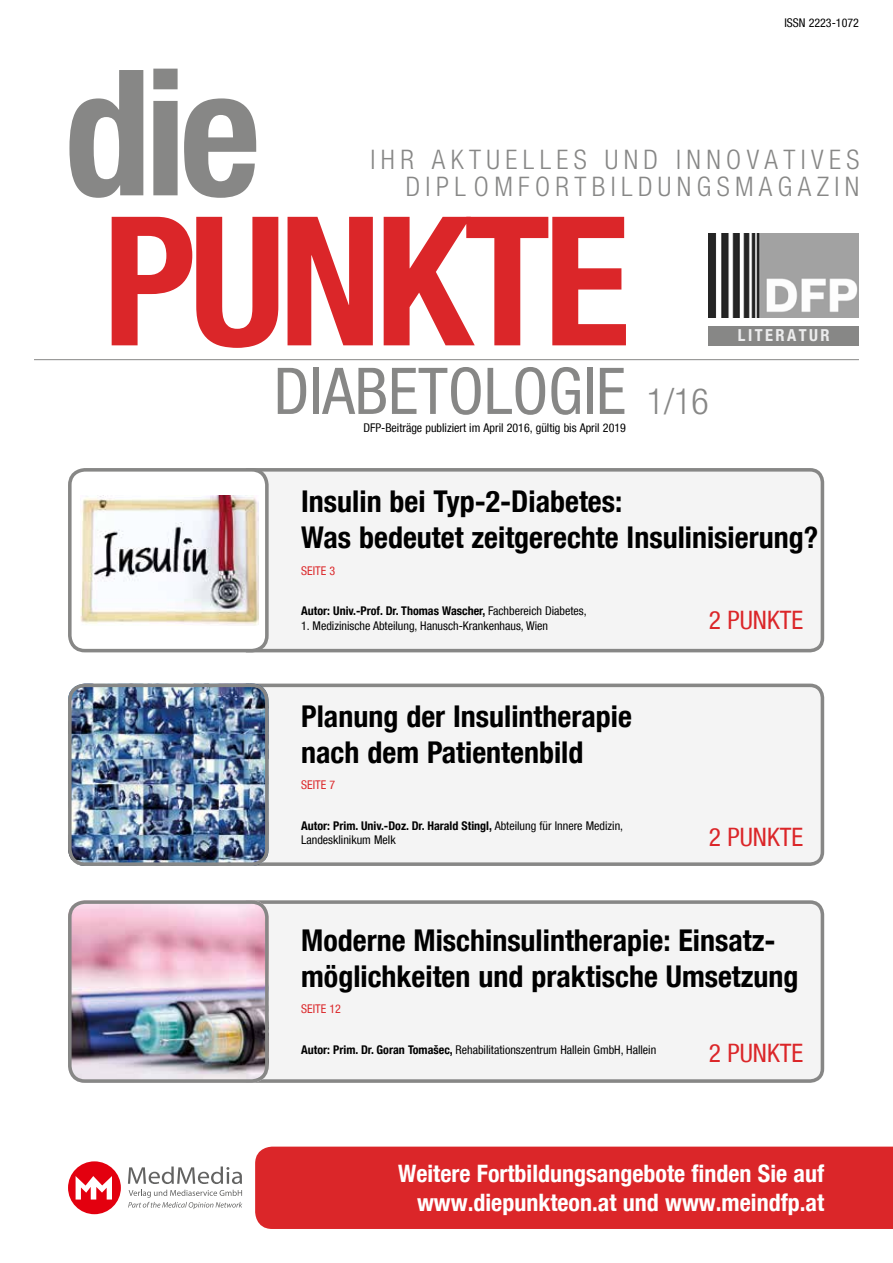
<style>
.page{position:relative;width:893px;height:1263px;background:#fff}
.page>*{position:absolute;margin:0;border:0;box-sizing:border-box;transform-origin:0 0}
.t1{font:condensed 64.5px "Helvetica Neue LT Com";color:#878786}
.t2{font:300 condensed 36px "Helvetica Neue LT Com";color:#878786}
.t3{font:700 condensed 30px/36px "Helvetica Neue LT Com";color:#000}
.t4{font:300 condensed 27px/27px "Helvetica Neue LT Com";letter-spacing:.2em;color:#878786;text-align:right}
.t5{font:condensed 25.35px "Helvetica Neue LT Com";color:#db2629}
.t6{font:700 condensed 24px/28.8px "Helvetica Neue LT Com";color:#fff;text-align:right}
.t7{font:700 condensed 16.5px "Helvetica Neue LT Com";letter-spacing:.15em;color:#ececed}
.t8{font:condensed 12px/14.4px "Helvetica Neue LT Com";color:#000}
.t9{font:700 condensed 12px "Helvetica Neue LT Com";color:#000}
.t10{font:condensed 12px "Helvetica Neue LT Com";color:#db2629}
.s1{font-weight:400}
.s2{font-weight:700}
</style>
<div class="page">
<div style="left:244px;top:468px;width:581px;height:185px;background:#f4f4f4"></div>
<div style="left:244px;top:683px;width:581px;height:183px;background:#f4f4f4"></div>
<div style="left:269px;top:900px;width:556px;height:183px;background:#f4f4f4"></div>
<hr style="left:34px;top:359px;width:825px;height:1px;background:#878786">
<img style="left:709px;top:234px;width:150px;height:83px">
<div style="left:709px;top:326px;width:150px;height:19px;background:#878786"></div>
<svg style="left:112px;top:217px;width:514px;height:131px;fill:#db2629"></svg>
<svg style="left:69px;top:69px;width:187px;height:129px"></svg>
<div style="left:70px;top:470px;width:197px;height:181px;background:#fff;border-radius:15px"></div>
<img style="left:81px;top:495px;width:177px;height:130px">
<div style="left:68px;top:468px;width:201px;height:184px;border:4px solid #878786;border-radius:15px"></div>
<div style="left:255px;top:1146px;width:638px;height:83px;background:#db2629"></div>
<img style="left:68px;top:684px;width:201px;height:182px">
<div style="left:68px;top:684px;width:201px;height:182px;border:4px solid #878786;border-radius:15px"></div>
<img style="left:73px;top:900px;width:196px;height:183px">
<div style="left:68px;top:900px;width:201px;height:183px;border:4px solid #878786;border-radius:15px"></div>
<div style="left:68px;top:1161px;width:53px;height:53px;background:#e3000f;border-radius:50%"></div>
<svg style="left:76px;top:1176px;width:36px;height:23px"></svg>
<svg style="left:128px;top:1166px;width:114px;height:18px"></svg>
<svg style="left:128px;top:1190px;width:114px;height:19px"></svg>
<p class="t8" style="left:784px;top:15px;width:76px">ISSN 2223-1072</p>
<h3 class="t4" style="left:371px;top:145px;width:490px">IHR AKTUELLES UND INNOVATIVES<br>DIPLOMFORTBILDUNGSMAGAZIN</h3>
<h1 class="t1" style="left:273px;top:353px;width:354px">DIABETOLOGIE</h1>
<p class="t8" style="left:363px;top:420px;width:264px">DFP-Beiträge publiziert im April 2016, gültig bis April 2019</p>
<h2 class="t2" style="left:647px;top:381px;width:63px">1/16</h2>
<h3 class="t7" style="left:738px;top:325px;width:93px">LITERATUR</h3>
<h3 class="t3" style="left:301px;top:483px;width:518px">Insulin bei Typ-2-Diabetes:<br>Was bedeutet zeitgerechte Insulinisierung?</h3>
<p class="t10" style="left:301px;top:563px;width:36px">SEITE 3</p>
<p class="t9" style="left:301px;top:604px;width:287px">Autor: Univ.-Prof. Dr. Thomas Wascher, <span class="s1">Fachbereich Diabetes,</span></p>
<p class="t8" style="left:301px;top:618px;width:248px">1. Medizinische Abteilung, Hanusch-Krankenhaus, Wien</p>
<h3 class="t5" style="left:709px;top:605px;width:96px">2 PUNKTE</h3>
<h3 class="t3" style="left:301px;top:698px;width:332px">Planung der Insulintherapie nach dem Patientenbild</h3>
<p class="t10" style="left:301px;top:778px;width:36px">SEITE 7</p>
<p class="t8" style="left:301px;top:818px;width:323px"><span class="s2">Autor: Prim. Univ.-Doz. Dr. Harald Stingl,</span> Abteilung für Innere Medizin,<br>Landesklinikum Melk</p>
<h3 class="t5" style="left:709px;top:822px;width:96px">2 PUNKTE</h3>
<h3 class="t3" style="left:301px;top:922px;width:499px">Moderne Mischinsulintherapie: Einsatz&shy;möglichkeiten und praktische Umsetzung</h3>
<p class="t10" style="left:301px;top:1002px;width:41px">SEITE 12</p>
<p class="t8" style="left:301px;top:1042px;width:357px"><span class="s2">Autor: Prim. Dr. Goran Tomašec,</span> Rehabilitationszentrum Hallein GmbH, Hallein</p>
<h3 class="t5" style="left:709px;top:1038px;width:96px">2 PUNKTE</h3>
<h3 class="t6" style="left:398px;top:1159px;width:428px">Weitere Fortbildungsangebote finden Sie auf www.diepunkteon.at und www.meindfp.at</h3>
</div>
